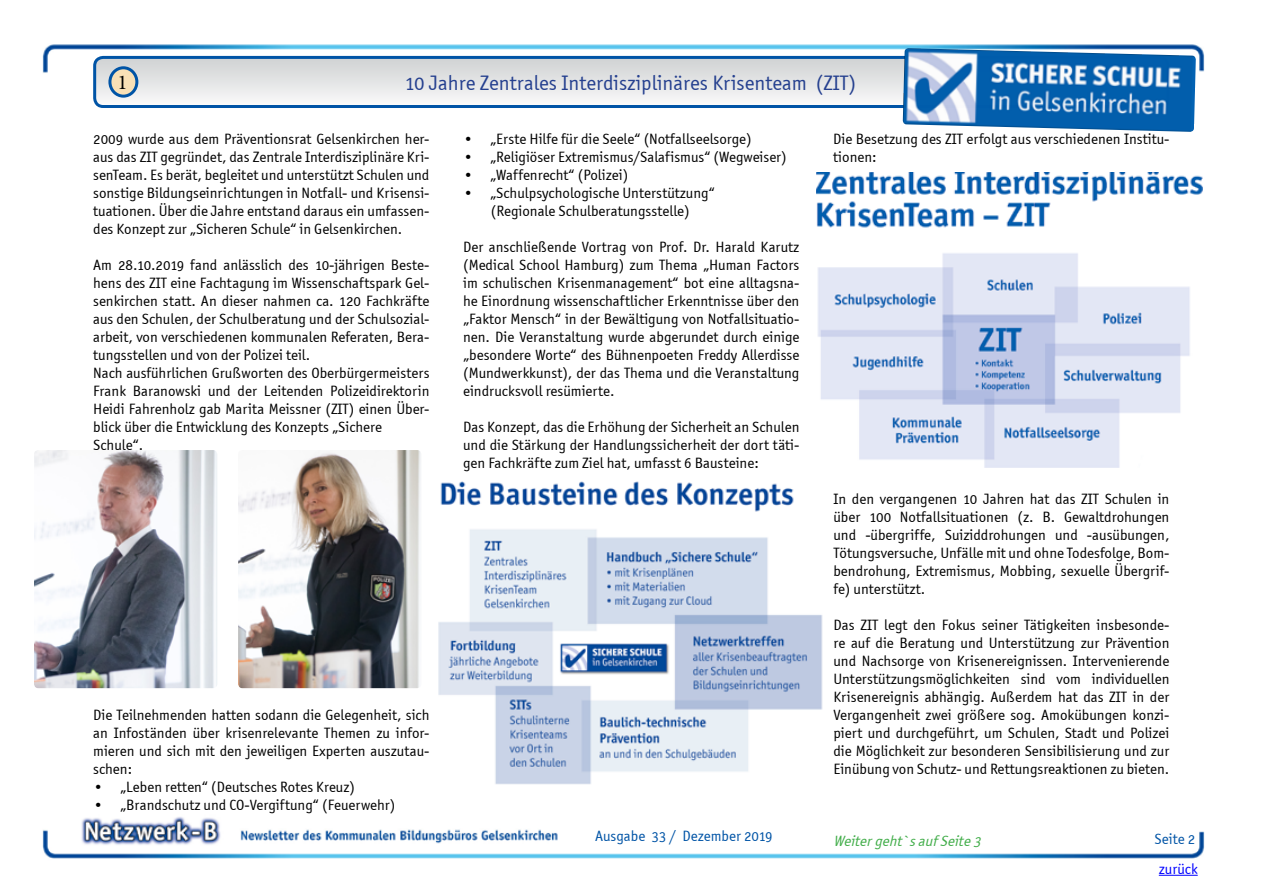
<style>
.page{position:relative;width:1263px;height:893px;background:#fff}
.page>*{position:absolute;margin:0;border:0;box-sizing:border-box;transform-origin:0 0}
.t1{font:21px "Officina Sans OSITCTT Book";color:#25408f}
.t2{font:21px "Minion Pro";color:#000}
.t3{font:15px/18px "Officina Sans OSITCTT Book";color:#000;text-align:justify}
.t4{font:15px "Officina Sans OSITCTT Book";color:#0054a6}
.t5{font:italic 15px "Officina Sans OSITCTT Book";color:#41ad49}
.t6{font:15px "Officina Sans OSITCTT Book";color:#00f}
</style>
<div class="page">
<img style="left:38px;top:44px;width:1167px;height:832px">
<hr style="left:1159px;top:875px;width:39px;height:1px;background:#00f">
<svg style="left:95px;top:57px;width:1073px;height:49px"></svg>
<div style="left:93px;top:56px;width:1076px;height:52px;border:3px solid #0054a6;border-radius:9px"></div>
<div style="left:110px;top:68px;width:27px;height:28px;background:#f8e0b6;border-radius:50%"></div>
<div style="left:108px;top:66px;width:30px;height:32px;border:3px solid #0054a6;border-radius:50%"></div>
<img style="left:438px;top:481px;width:386px;height:303px">
<img style="left:903px;top:48px;width:293px;height:84px">
<img style="left:816px;top:172px;width:386px;height:295px">
<img style="left:34px;top:450px;width:183px;height:238px">
<img style="left:238px;top:450px;width:183px;height:238px">
<h1 class="t1" style="left:404px;top:70px;width:453px">10 Jahre Zentrales Interdisziplinäres Krisenteam (ZIT)</h1>
<p class="t3" style="left:93px;top:130px;width:338px">2009 wurde aus dem Präventionsrat Gelsenkirchen her&shy;aus das ZIT gegründet, das Zentrale Interdisziplinäre Kri&shy;senTeam. Es berät, begleitet und unterstützt Schulen und sonstige Bildungseinrichtungen in Notfall- und Krisensi&shy;tuationen. Über die Jahre entstand daraus ein umfassen&shy;des Konzept zur „Sicheren Schule“ in Gelsenkirchen.</p>
<p class="t3" style="left:93px;top:256px;width:338px;text-align:left">Am 28.10.2019 fand anlässlich des 10-jährigen Beste&shy;hens des ZIT eine Fachtagung im Wissenschaftspark Gel&shy;senkirchen statt. An dieser nahmen ca. 120 Fachkräfte aus den Schulen, der Schulberatung und der Schulsozial&shy;arbeit, von verschiedenen kommunalen Referaten, Bera&shy;tungsstellen und von der Polizei teil.<br>Nach ausführlichen Grußworten des Oberbürgermeisters Frank Baranowski und der Leitenden Polizeidirektorin Heidi Fahrenholz gab Marita Meissner (ZIT) einen Über&shy;blick über die Entwicklung des Konzepts „Sichere Schule“.</p>
<h1 class="t2" style="left:118px;top:68px;width:12px">1</h1>
<p class="t3" style="left:463px;top:130px;width:290px">• „Erste Hilfe für die Seele“ (Notfallseelsorge)</p>
<p class="t3" style="left:463px;top:148px;width:325px">• „Religiöser Extremismus/Salafismus“ (Wegweiser)</p>
<p class="t3" style="left:463px;top:166px;width:167px">• „Waffenrecht“ (Polizei)</p>
<p class="t3" style="left:463px;top:184px;width:253px;text-align:center">• „Schulpsychologische Unterstützung“ (Regionale Schulberatungsstelle)</p>
<p class="t3" style="left:463px;top:238px;width:338px">Der anschließende Vortrag von Prof. Dr. Harald Karutz (Medical School Hamburg) zum Thema „Human Factors im schulischen Krisenmanagement“ bot eine alltagsna&shy;he Einordnung wissenschaftlicher Erkenntnisse über den „Faktor Mensch“ in der Bewältigung von Notfallsituatio&shy;nen. Die Veranstaltung wurde abgerundet durch einige „besondere Worte“ des Bühnenpoeten Freddy Allerdisse (Mundwerkkunst), der das Thema und die Veranstaltung eindrucksvoll resümierte.</p>
<p class="t3" style="left:463px;top:418px;width:338px">Das Konzept, das die Erhöhung der Sicherheit an Schulen und die Stärkung der Handlungssicherheit der dort täti&shy;gen Fachkräfte zum Ziel hat, umfasst 6 Bausteine:</p>
<p class="t3" style="left:833px;top:130px;width:338px">Die Besetzung des ZIT erfolgt aus verschiedenen Institu&shy;tionen:</p>
<p class="t3" style="left:93px;top:706px;width:338px">Die Teilnehmenden hatten sodann die Gelegenheit, sich an Infoständen über krisenrelevante Themen zu infor&shy;mieren und sich mit den jeweiligen Experten auszutau&shy;schen:</p>
<p class="t3" style="left:93px;top:778px;width:264px">• „Leben retten“ (Deutsches Rotes Kreuz)</p>
<p class="t3" style="left:93px;top:796px;width:304px">• „Brandschutz und CO-Vergiftung“ (Feuerwehr)</p>
<p class="t3" style="left:833px;top:490px;width:337px">In den vergangenen 10 Jahren hat das ZIT Schulen in über 100 Notfallsituationen (z. B. Gewaltdrohungen und -übergriffe, Suiziddrohungen und -ausübungen, Tötungsversuche, Unfälle mit und ohne Todesfolge, Bom&shy;bendrohung, Extremismus, Mobbing, sexuelle Übergrif&shy;fe) unterstützt.</p>
<p class="t3" style="left:833px;top:616px;width:337px">Das ZIT legt den Fokus seiner Tätigkeiten insbesonde&shy;re auf die Beratung und Unterstützung zur Prävention und Nachsorge von Krisenereignissen. Intervenierende Unterstützungsmöglichkeiten sind vom individuellen Krisenereignis abhängig. Außerdem hat das ZIT in der Vergangenheit zwei größere sog. Amokübungen konzi&shy;piert und durchgeführt, um Schulen, Stadt und Polizei die Möglichkeit zur besonderen Sensibilisierung und zur Einübung von Schutz- und Rettungsreaktionen zu bieten.</p>
<p class="t4" style="left:595px;top:827px;width:179px">Ausgabe 33 / Dezember 2019</p>
<p class="t4" style="left:1155px;top:830px;width:42px">Seite 2</p>
<p class="t6" style="left:1159px;top:860px;width:40px">zurück</p>
<p class="t5" style="left:833px;top:832px;width:153px">Weitergeht`sauf Seite3</p>
</div>
